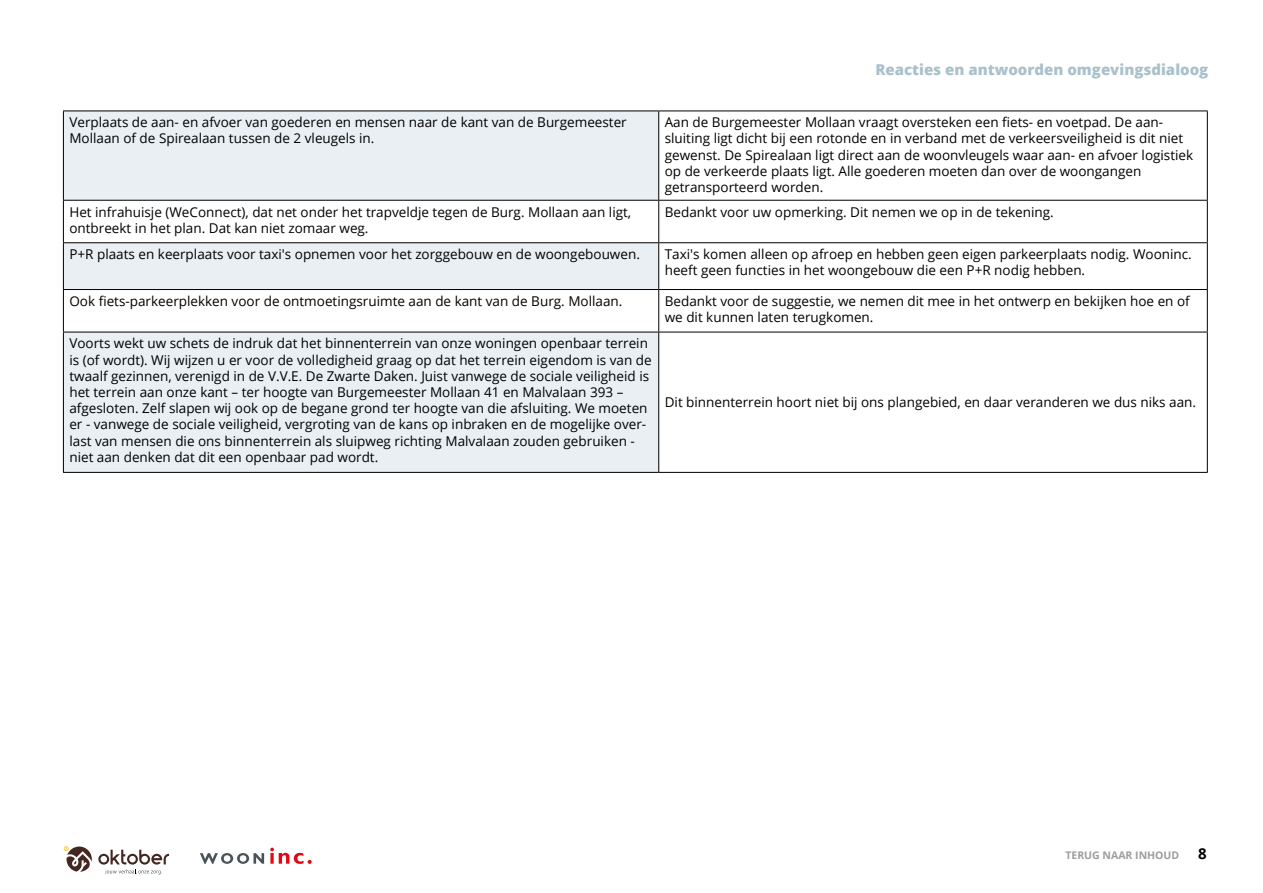
<style>
.page{position:relative;width:1263px;height:893px;background:#fff}
.page>*{position:absolute;margin:0;border:0;box-sizing:border-box;transform-origin:0 0}
.t1{font:800 15px "Open Sans";color:#aac1cc}
.t2{font:700 15px "Open Sans";color:#000}
.t3{font:13.5px/16.2px "Open Sans";color:#000}
.t4{font:700 10.5px "Open Sans";color:#9d9d9c}
</style>
<div class="page">
<svg style="left:200px;top:853px;width:64px;height:11px"></svg>
<svg style="left:270px;top:848px;width:42px;height:16px"></svg>
<svg style="left:64px;top:846px;width:28px;height:26px"></svg>
<svg style="left:98px;top:850px;width:71px;height:24px"></svg>
<svg style="left:64px;top:112px;width:594px;height:360px;fill:#e9eff3"></svg>
<svg style="left:659px;top:112px;width:548px;height:360px"></svg>
<hr style="left:63px;top:111px;width:1px;height:89px;background:#000">
<hr style="left:658px;top:111px;width:1px;height:89px;background:#000">
<hr style="left:63px;top:201px;width:1px;height:41px;background:#000">
<hr style="left:658px;top:201px;width:1px;height:41px;background:#000">
<hr style="left:63px;top:243px;width:1px;height:46px;background:#000">
<hr style="left:658px;top:243px;width:1px;height:46px;background:#000">
<hr style="left:63px;top:290px;width:1px;height:42px;background:#000">
<hr style="left:658px;top:290px;width:1px;height:42px;background:#000">
<hr style="left:63px;top:332px;width:1px;height:140px;background:#000">
<hr style="left:658px;top:332px;width:1px;height:140px;background:#000">
<hr style="left:63px;top:111px;width:596px;height:1px;background:#000">
<hr style="left:63px;top:200px;width:596px;height:1px;background:#000">
<hr style="left:63px;top:242px;width:596px;height:1px;background:#000">
<hr style="left:63px;top:289px;width:596px;height:1px;background:#000">
<hr style="left:63px;top:332px;width:596px;height:1px;background:#000">
<hr style="left:63px;top:472px;width:596px;height:1px;background:#000">
<hr style="left:659px;top:111px;width:549px;height:1px;background:#000">
<hr style="left:1207px;top:111px;width:1px;height:89px;background:#000">
<hr style="left:659px;top:200px;width:549px;height:1px;background:#000">
<hr style="left:1207px;top:201px;width:1px;height:41px;background:#000">
<hr style="left:659px;top:242px;width:549px;height:1px;background:#000">
<hr style="left:1207px;top:243px;width:1px;height:46px;background:#000">
<hr style="left:659px;top:289px;width:549px;height:1px;background:#000">
<hr style="left:1207px;top:290px;width:1px;height:42px;background:#000">
<hr style="left:659px;top:332px;width:549px;height:1px;background:#000">
<hr style="left:1207px;top:332px;width:1px;height:140px;background:#000">
<hr style="left:659px;top:472px;width:549px;height:1px;background:#000">
<p class="t1" style="left:875px;top:58px;width:334px">Reacties en antwoorden omgevingsdialoog</p>
<p class="t3" style="left:69px;top:114px;width:559px">Verplaats de aan- en afvoer van goederen en mensen naar de kant van de Burgemeester<br>Mollaan of de Spirealaan tussen de 2 vleugels in.</p>
<p class="t3" style="left:665px;top:114px;width:530px">Aan de Burgemeester Mollaan vraagt oversteken een fiets- en voetpad. De aan&shy;sluiting ligt dicht bij een rotonde en in verband met de verkeersveiligheid is dit niet gewenst. De Spirealaan ligt direct aan de woonvleugels waar aan- en afvoer logistiek op de verkeerde plaats ligt. Alle goederen moeten dan over de woongangen getransporteerd worden.</p>
<p class="t3" style="left:69px;top:203px;width:563px">Het infrahuisje (WeConnect), dat net onder het trapveldje tegen de Burg. Mollaan aan ligt, ontbreekt in het plan. Dat kan niet zomaar weg.</p>
<p class="t3" style="left:665px;top:203px;width:390px">Bedankt voor uw opmerking. Dit nemen we op in de tekening.</p>
<p class="t3" style="left:69px;top:246px;width:572px">P+R plaats en keerplaats voor taxi's opnemen voor het zorggebouw en de woongebouwen.</p>
<p class="t3" style="left:665px;top:246px;width:529px">Taxi's komen alleen op afroep en hebben geen eigen parkeerplaats nodig. Wooninc. heeft geen functies in het woongebouw die een P+R nodig hebben.</p>
<p class="t3" style="left:69px;top:293px;width:554px">Ook fiets-parkeerplekken voor de ontmoetingsruimte aan de kant van de Burg. Mollaan.</p>
<p class="t3" style="left:665px;top:293px;width:527px">Bedankt voor de suggestie, we nemen dit mee in het ontwerp en bekijken hoe en of we dit kunnen laten terugkomen.</p>
<p class="t3" style="left:69px;top:335px;width:584px">Voorts wekt uw schets de indruk dat het binnenterrein van onze woningen openbaar terrein is (of wordt). Wij wijzen u er voor de volledigheid graag op dat het terrein eigendom is van de twaalf gezinnen, verenigd in de V.V.E. De Zwarte Daken. Juist vanwege de sociale veiligheid is het terrein aan onze kant – ter hoogte van Burgemeester Mollaan 41 en Malvalaan 393 – afgesloten. Zelf slapen wij ook op de begane grond ter hoogte van die afsluiting. We moeten er - vanwege de sociale veiligheid, vergroting van de kans op inbraken en de mogelijke over&shy;last van mensen die ons binnenterrein als sluipweg richting Malvalaan zouden gebruiken - niet aan denken dat dit een openbaar pad wordt.</p>
<p class="t3" style="left:665px;top:394px;width:533px">Dit binnenterrein hoort niet bij ons plangebied, en daar veranderen we dus niks aan.</p>
<p class="t4" style="left:1065px;top:848px;width:115px">TERUG NAAR INHOUD</p>
<p class="t2" style="left:1198px;top:843px;width:10px">8</p>
</div>
